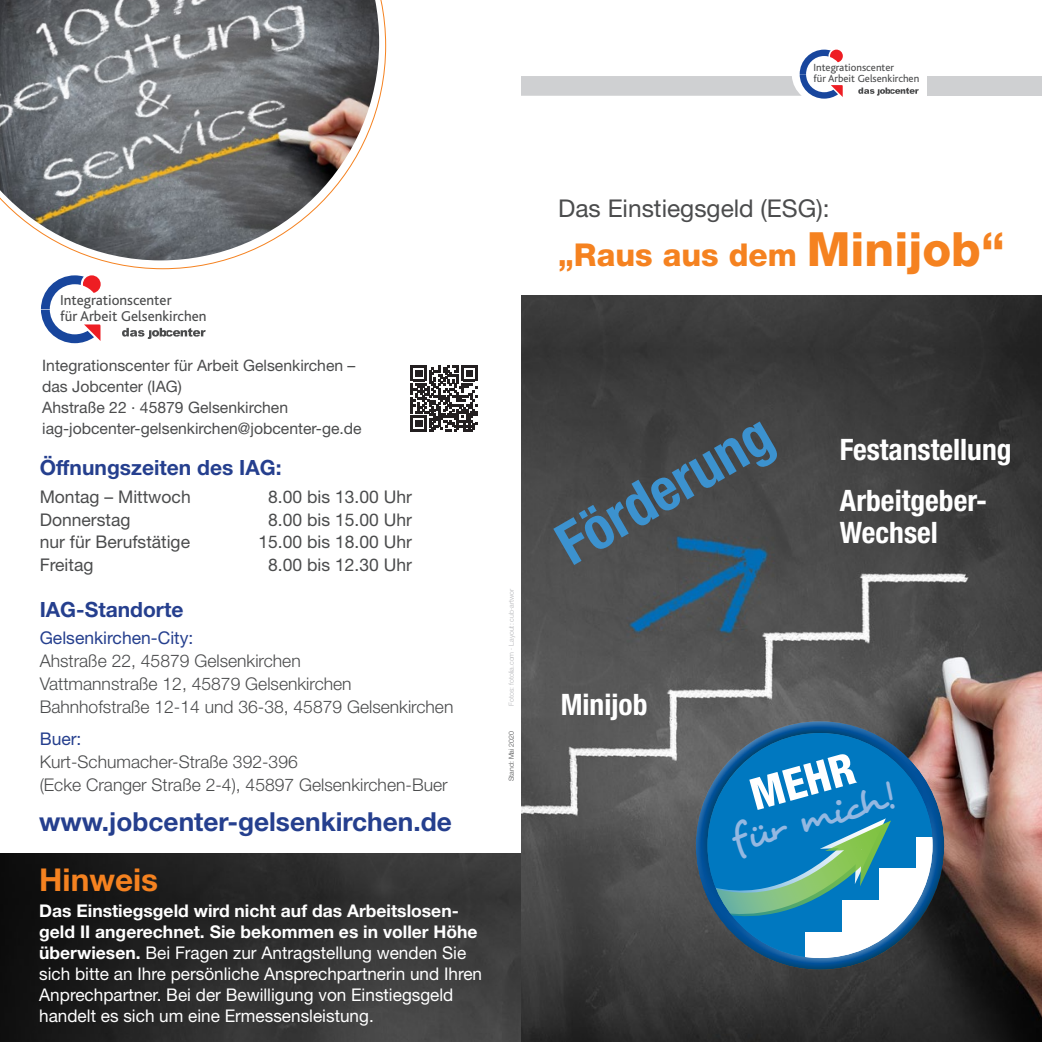
<style>
.page{position:relative;width:1042px;height:1042px;background:#fff}
.page>*{position:absolute;margin:0;border:0;box-sizing:border-box;transform-origin:0 0}
.t1{font:700 condensed 58.45px "Helvetica Neue LT Std";color:#3c92cf}
.t2{font:800 condensed 43.93px "Helvetica Neue LT Std";color:#fff}
.t3{font:39.55px "Desyrel";color:#94b8e1}
.t4{font:800 31.5px "Helvetica Neue LT Std";color:#f58220}
.t5{font:700 31.5px "Helvetica Neue LT Std";color:#f58220}
.t6{font:700 condensed 29.57px/32px "Helvetica Neue LT Std";color:#fff}
.t7{font:700 26.25px "Helvetica Neue LT Std";color:#253f8e}
.t8{font:24.5px "Helvetica Neue LT Std";color:#4b4c4d}
.t9{font:700 21px "Helvetica Neue LT Std";color:#253f8e}
.t10{font:17.5px/21px "Helvetica Neue LT Std";color:#fff}
.t11{font:300 17.5px/22.8px "Helvetica Neue LT Std";color:#4b4c4d}
.t12{font:17.5px "Helvetica Neue LT Std";color:#4b4c4d}
.t13{font:17.5px "Helvetica Neue LT Std";color:#253f8e}
.t14{font:15.75px/21px "Helvetica Neue LT Std";color:#4b4c4d}
.t15{font:14.88px/15.6px "Bliss";color:#4b4c4d}
.t16{font:10.85px/11.2px "Bliss";color:#4b4c4d}
.t17{font:300 7px "Helvetica Neue LT Std";color:#b4b5b8}
.t18{font:300 7px "Helvetica Neue LT Std";color:#4b4c4d}
.s1{font-size:47.25px}
.s2{font-weight:700}
</style>
<div class="page">
<img style="left:0;top:853px;width:521px;height:189px">
<svg style="left:99px;top:0;width:287px;height:269px"></svg>
<svg style="left:411px;top:365px;width:66px;height:67px"></svg>
<svg style="left:521px;top:50px;width:322px;height:49px"></svg>
<svg style="left:858px;top:88px;width:61px;height:8px"></svg>
<div style="left:928px;top:76px;width:114px;height:20px;background:#cfd0d2"></div>
<svg style="left:41px;top:275px;width:60px;height:68px"></svg>
<svg style="left:122px;top:328px;width:84px;height:11px"></svg>
<img style="left:521px;top:295px;width:521px;height:747px">
<div style="left:695px;top:718px;width:250px;height:245px;background:#fff;opacity:.5"></div>
<div style="left:695px;top:727px;width:252px;height:243px;background:#f58220;opacity:.5"></div>
<img style="left:0;top:0;width:379px;height:260px">
<p class="t16" style="left:813px;top:62px;width:107px">Integrationscenter<br>für Arbeit Gelsenkirchen</p>
<p class="t15" style="left:60px;top:293px;width:148px">Integrationscenter<br>für Arbeit Gelsenkirchen</p>
<h3 class="t8" style="left:558px;top:194px;width:273px">Das Einstiegsgeld (ESG):</h3>
<h3 class="t4" style="left:558px;top:236px;width:448px">„Raus aus dem <span class="s1">Minijob“</span></h3>
<p class="t14" style="left:42px;top:354px;width:321px">Integrationscenter für Arbeit Gelsenkirchen – das Jobcenter (IAG)<br>Ahstraße 22 · 45879 Gelsenkirchen iag-jobcenter-gelsenkirchen@jobcenter-ge.de</p>
<h1 class="t1" style="left:543px;top:518px;width:240px;rotate:-30deg">Förderung</h1>
<h3 class="t6" style="left:840px;top:433px;width:173px">Festanstellung</h3>
<p class="t9" style="left:40px;top:455px;width:243px">Öffnungszeiten des IAG:</p>
<p class="t12" style="left:40px;top:486px;width:153px">Montag – Mittwoch</p>
<p class="t12" style="left:268px;top:486px;width:145px">8.00 bis 13.00 Uhr</p>
<p class="t12" style="left:40px;top:509px;width:92px">Donnerstag</p>
<p class="t12" style="left:268px;top:509px;width:145px">8.00 bis 15.00 Uhr</p>
<p class="t12" style="left:40px;top:532px;width:152px">nur für Berufstätige</p>
<p class="t12" style="left:258px;top:532px;width:155px">15.00 bis 18.00 Uhr</p>
<p class="t12" style="left:40px;top:554px;width:55px">Freitag</p>
<p class="t12" style="left:268px;top:554px;width:145px">8.00 bis 12.30 Uhr</p>
<p class="t9" style="left:40px;top:596px;width:145px">IAG-Standorte</p>
<p class="t13" style="left:40px;top:627px;width:155px">Gelsenkirchen-City:</p>
<p class="t11" style="left:40px;top:649px;width:415px">Ahstraße 22, 45879 Gelsenkirchen<br>Vattmannstraße 12, 45879 Gelsenkirchen<br>Bahnhofstraße 12-14 und 36-38, 45879 Gelsenkirchen</p>
<p class="t13" style="left:40px;top:728px;width:43px">Buer:</p>
<p class="t11" style="left:40px;top:750px;width:409px">Kurt-Schumacher-Straße 392-396<br>(Ecke Cranger Straße 2-4), 45897 Gelsenkirchen-Buer</p>
<h2 class="t2" style="left:743px;top:770px;width:108px;rotate:-16deg">MEHR</h2>
<h3 class="t6" style="left:840px;top:484px;width:149px">Arbeitgeber-<br>Wechsel</h3>
<p class="t17" style="left:507px;top:706px;width:119px;rotate:-90deg">Fotos: fotolia.com · Layout: cub-artwor</p>
<h3 class="t6" style="left:561px;top:688px;width:88px">Minijob</h3>
<p class="t18" style="left:507px;top:781px;width:52px;rotate:-90deg">Stand: Mai 2020</p>
<h3 class="t3" style="left:725px;top:817px;width:169px;rotate:-16deg">für mich!</h3>
<h3 class="t7" style="left:39px;top:805px;width:414px">www.jobcenter-gelsenkirchen.de</h3>
<h3 class="t5" style="left:39px;top:860px;width:120px">Hinweis</h3>
<p class="t10" style="left:39px;top:900px;width:444px"><span class="s2">Das Einstiegsgeld wird nicht auf das Arbeitslosen&shy;geld II angerechnet. Sie bekommen es in voller Höhe überwiesen.</span> Bei Fragen zur Antragstellung wenden Sie sich bitte an Ihre persönliche Ansprechpartnerin und Ihren Anprechpartner. Bei der Bewilligung von Einstiegsgeld handelt es sich um eine Ermessensleistung.</p>
</div>
